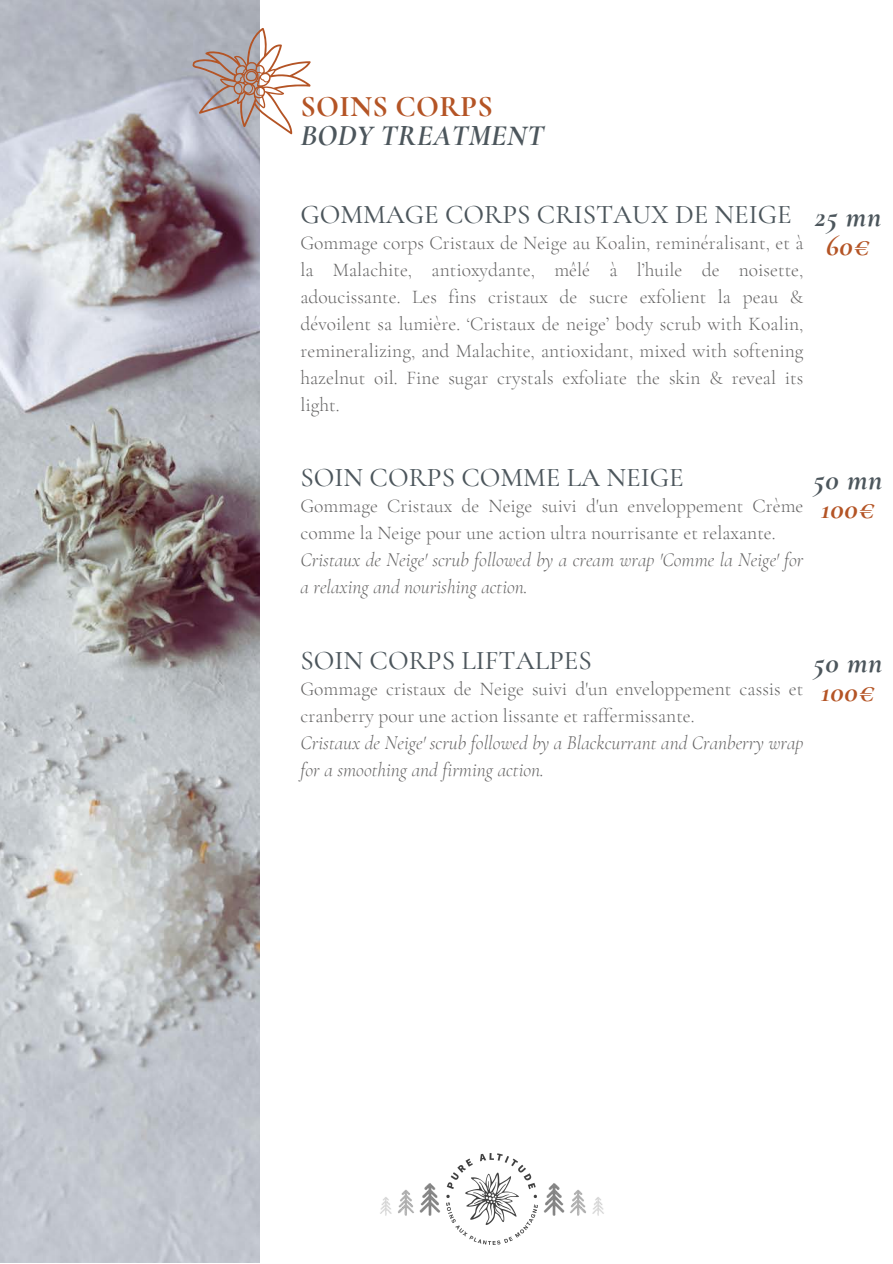
<style>
.page{position:relative;width:893px;height:1264px;background:#fff}
.page>*{position:absolute;margin:0;border:0;box-sizing:border-box;transform-origin:0 0}
.t1{font:italic 700 30px "Cormorant Garamond";letter-spacing:.01em;color:#4c565c}
.t2{font:italic 700 30px "Cormorant Garamond";letter-spacing:.02em;color:#b45425}
.t3{font:700 30px "Cormorant Garamond";letter-spacing:.01em;color:#b45425}
.t4{font:500 27px "Cormorant Garamond";color:#4c565c}
.t5{font:300 19.5px/27px "Cormorant Garamond";color:#646363}
.t6{font:italic 300 19.5px/27px "Cormorant Garamond";color:#646363}
</style>
<div class="page">
<img style="left:446px;top:1153px;width:91px;height:91px">
<img style="left:537px;top:1183px;width:67px;height:33px">
<img style="left:380px;top:1183px;width:61px;height:33px">
<img style="left:0;top:0;width:260px;height:1262px">
<svg style="left:182px;top:15px;width:129px;height:123px"></svg>
<p class="t3" style="left:300px;top:88px;width:194px">SOINS CORPS</p>
<p class="t1" style="left:300px;top:117px;width:244px">BODY TREATMENT</p>
<p class="t4" style="left:300px;top:198px;width:493px">GOMMAGE CORPS CRISTAUX DE NEIGE</p>
<p class="t5" style="left:300px;top:229px;width:504px;text-align:justify">Gommage corps Cristaux de Neige au Koalin, reminéralisant, et à la Malachite, antioxydante, mêlé à l’huile de noisette, adoucissante. Les fins cristaux de sucre exfolient la peau &amp; dévoilent sa lumière. ‘Cristaux de neige’ body scrub with Koalin, remineralizing, and Malachite, antioxidant, mixed with softening hazelnut oil. Fine sugar crystals exfoliate the skin &amp; reveal its light.</p>
<p class="t1" style="left:814px;top:198px;width:68px">25 mn</p>
<p class="t2" style="left:826px;top:227px;width:45px">60€</p>
<p class="t4" style="left:300px;top:461px;width:384px">SOIN CORPS COMME LA NEIGE</p>
<p class="t5" style="left:300px;top:492px;width:504px">Gommage Cristaux de Neige suivi d'un enveloppement Crème comme la Neige pour une action ultra nourrisante et relaxante.</p>
<p class="t6" style="left:300px;top:546px;width:504px">Cristaux de Neige' scrub followed by a cream wrap 'Comme la Neige' for a relaxing and nourishing action.</p>
<p class="t1" style="left:813px;top:461px;width:70px">50 mn</p>
<p class="t2" style="left:821px;top:490px;width:55px">100€</p>
<p class="t4" style="left:300px;top:643px;width:293px">SOIN CORPS LIFTALPES</p>
<p class="t5" style="left:300px;top:675px;width:504px">Gommage cristaux de Neige suivi d'un enveloppement cassis et cranberry pour une action lissante et raffermissante.</p>
<p class="t6" style="left:300px;top:729px;width:504px">Cristaux de Neige' scrub followed by a Blackcurrant and Cranberry wrap for a smoothing and firming action.</p>
<p class="t1" style="left:813px;top:644px;width:70px">50 mn</p>
<p class="t2" style="left:821px;top:673px;width:55px">100€</p>
</div>
